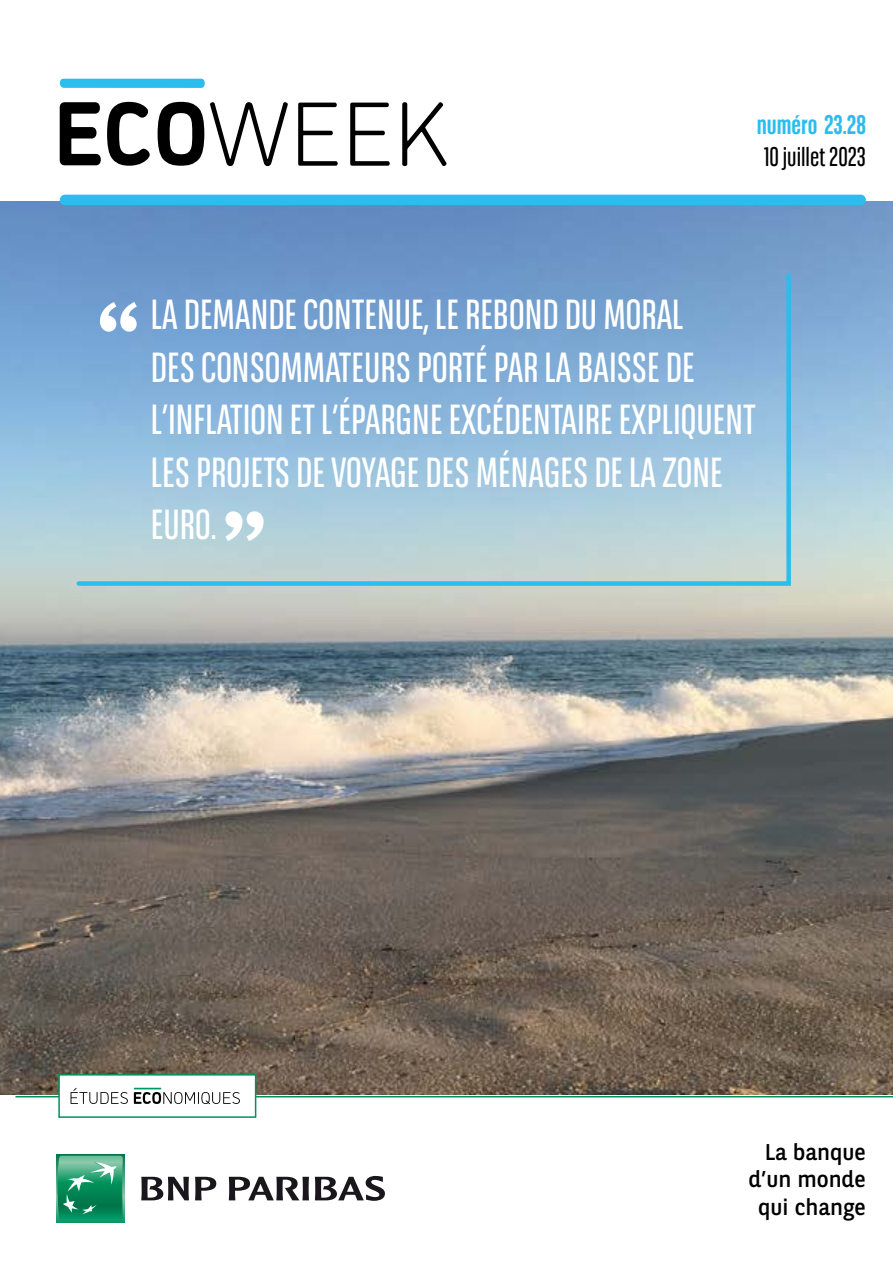
<style>
.page{position:relative;width:893px;height:1263px;background:#fff}
.page>*{position:absolute;margin:0;border:0;box-sizing:border-box;transform-origin:0 0}
.t1{font:42px/52.5px "BNPP Sans Condensed";color:#fff}
.t2{font:27px "BNPP Sans Condensed";color:#000}
.t3{font:700 27px "BNPP Sans Condensed";color:#2abdee}
.t4{font:22.8px/27.3px "BNPP Sans";color:#000;text-align:right}
</style>
<div class="page">
<img style="left:0;top:201px;width:893px;height:893px">
<hr style="left:15px;top:1096px;width:878px;height:1px;background:#00915b">
<div style="left:56px;top:1154px;width:68px;height:68px;background:#119263"></div>
<svg style="left:57px;top:1156px;width:66px;height:64px;background:#35a178"></svg>
<svg style="left:141px;top:1177px;width:48px;height:23px"></svg>
<svg style="left:195px;top:1177px;width:21px;height:23px"></svg>
<svg style="left:229px;top:1177px;width:80px;height:23px"></svg>
<svg style="left:315px;top:1176px;width:70px;height:25px"></svg>
<div style="left:58px;top:1074px;width:198px;height:44px;background:#fff;border:2px solid #00915b"></div>
<svg style="left:71px;top:1088px;width:57px;height:16px"></svg>
<svg style="left:134px;top:1088px;width:106px;height:16px"></svg>
<div style="left:65px;top:195px;width:796px;height:10px;background:#2abdee"></div>
<svg style="left:60px;top:102px;width:41px;height:63px"></svg>
<svg style="left:107px;top:102px;width:43px;height:64px"></svg>
<svg style="left:158px;top:102px;width:46px;height:64px"></svg>
<svg style="left:59px;top:79px;width:146px;height:9px"></svg>
<svg style="left:210px;top:102px;width:78px;height:64px"></svg>
<svg style="left:298px;top:103px;width:40px;height:63px"></svg>
<svg style="left:350px;top:103px;width:40px;height:63px"></svg>
<svg style="left:402px;top:102px;width:44px;height:64px"></svg>
<svg style="left:74px;top:271px;width:719px;height:317px;background:#92bad8"></svg>
<svg style="left:100px;top:302px;width:37px;height:30px"></svg>
<svg style="left:225px;top:511px;width:39px;height:30px"></svg>
<p class="t3" style="left:757px;top:109px;width:111px">numéro 23.28</p>
<p class="t2" style="left:764px;top:140px;width:104px">10 juillet 2023</p>
<p class="t1" style="left:151px;top:288px;width:606px">LA DEMANDE CONTENUE, LE REBOND DU MORAL<br>DES CONSOMMATEURS PORTÉ PAR LA BAISSE DE L’INFLATION ET L’ÉPARGNE EXCÉDENTAIRE EXPLIQUENT LES PROJETS DE VOYAGE DES MÉNAGES DE LA ZONE EURO.</p>
<p class="t4" style="left:748px;top:1137px;width:119px">La banque d’un monde qui change</p>
</div>
